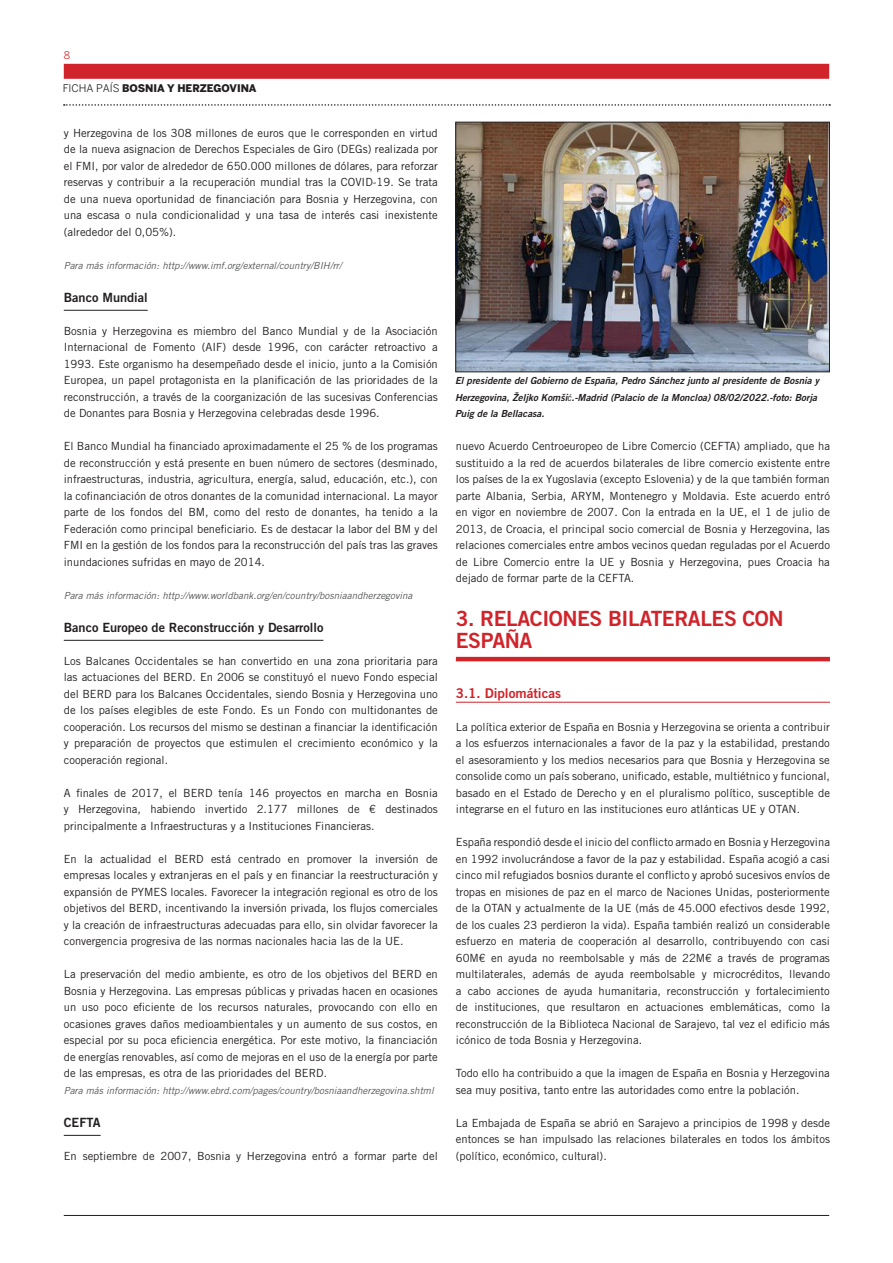
<style>
.page{position:relative;width:893px;height:1263px;background:#fff}
.page>*{position:absolute;margin:0;border:0;box-sizing:border-box;transform-origin:0 0}
.TITULO_1º_NIVEL{font:21px/22.5px "Trade Gothic LT Std Bd 2";letter-spacing:-.02em;color:#d1232a}
.TITULO_2º_NIVEL{font:13.5px "Trade Gothic LT Std Bd 2";color:#d1232a}
.TITULO_3º_NIVEL{font:12.75px "Trade Gothic LT Std Bd 2";color:#231f20}
.TEXTO_NORMAL{font:11.25px/16.5px "Trade Gothic LT Std";color:#231f20;text-align:justify}
.t1{font:900 10.5px "Benton Sans";color:#231f20}
.t2{font:10.5px "Benton Sans";color:#d1232a}
.TABLA_FUENTE{font:italic 9.75px "Trade Gothic LT Std";color:#57585a}
.TEXTO_PIE_DE_FOTO{font:9.75px/16.5px "Trade Gothic LT Std Bd 2 Obl";color:#231f20}
.s1{font-weight:400}
.s2{font-family:"Arial Narrow";font-style:italic}
</style>
<div class="page">
<div style="left:64px;top:64px;width:765px;height:15px;background:#d1232a"></div>
<hr style="left:64px;top:1215px;width:765px;height:1px;background:#231f20">
<svg style="left:64px;top:104px;width:766px;height:2px"></svg>
<hr style="left:64px;top:310px;width:84px;height:1px;background:#231f20">
<hr style="left:64px;top:640px;width:259px;height:1px;background:#231f20">
<hr style="left:64px;top:1135px;width:37px;height:1px;background:#231f20">
<hr style="left:456px;top:657px;width:374px;height:4px;background:#d1232a">
<hr style="left:456px;top:702px;width:374px;height:1px;background:#d1232a">
<img style="left:457px;top:124px;width:371px;height:246px">
<div style="left:455px;top:122px;width:375px;height:250px;border:1px solid #231f20"></div>
<p class="t2" style="left:64px;top:49px;width:8px">8</p>
<p class="t1" style="left:63px;top:82px;width:195px"><span class="s1">FICHA PAÍS</span> BOSNIA Y HERZEGOVINA</p>
<p class="TEXTO_NORMAL" style="left:64px;top:124px;width:376px">y Herzegovina de los 308 millones de euros que le corresponden en virtud de la nueva asignacion de Derechos Especiales de Giro (DEGs) realizada por el FMI, por valor de alrededor de 650.000 millones de dólares, para reforzar reservas y contribuir a la recuperación mundial tras la COVID-19. Se trata de una nueva oportunidad de financiación para Bosnia y Herzegovina, con una escasa o nula condicionalidad y una tasa de interés casi inexistente (alrededor del 0,05%).</p>
<p class="TABLA_FUENTE" style="left:64px;top:259px;width:280px">Para más información: http://www.imf.org/external/country/BIH/rr/</p>
<p class="TITULO_3º_NIVEL" style="left:64px;top:289px;width:85px">Banco Mundial</p>
<p class="TEXTO_NORMAL" style="left:64px;top:322px;width:376px">Bosnia y Herzegovina es miembro del Banco Mundial y de la Asociación Internacional de Fomento (AIF) desde 1996, con carácter retroactivo a 1993. Este organismo ha desempeñado desde el inicio, junto a la Comisión Europea, un papel protagonista en la planificación de las prioridades de la reconstrucción, a través de la coorganización de las sucesivas Conferencias de Donantes para Bosnia y Herzegovina celebradas desde 1996.</p>
<p class="TEXTO_NORMAL" style="left:64px;top:438px;width:376px">El Banco Mundial ha financiado aproximadamente el 25 % de los programas de reconstrucción y está presente en buen número de sectores (desminado, infraestructuras, industria, agricultura, energía, salud, educación, etc.), con la cofinanciación de otros donantes de la comunidad internacional. La mayor parte de los fondos del BM, como del resto de donantes, ha tenido a la Federación como principal beneficiario. Es de destacar la labor del BM y del FMI en la gestión de los fondos para la reconstrucción del país tras las graves inundaciones sufridas en mayo de 2014.</p>
<p class="TABLA_FUENTE" style="left:64px;top:589px;width:350px">Para más información: http://www.worldbank.org/en/country/bosniaandherzegovina</p>
<p class="TITULO_3º_NIVEL" style="left:64px;top:619px;width:261px">Banco Europeo de Reconstrucción y Desarrollo</p>
<p class="TEXTO_NORMAL" style="left:64px;top:652px;width:376px">Los Balcanes Occidentales se han convertido en una zona prioritaria para las actuaciones del BERD. En 2006 se constituyó el nuevo Fondo especial del BERD para los Balcanes Occidentales, siendo Bosnia y Herzegovina uno de los países elegibles de este Fondo. Es un Fondo con multidonantes de cooperación. Los recursos del mismo se destinan a financiar la identificación y preparación de proyectos que estimulen el crecimiento económico y la cooperación regional.</p>
<p class="TEXTO_NORMAL" style="left:64px;top:784px;width:376px">A finales de 2017, el BERD tenía 146 proyectos en marcha en Bosnia y Herzegovina, habiendo invertido 2.177 millones de € destinados principalmente a Infraestructuras y a Instituciones Financieras.</p>
<p class="TEXTO_NORMAL" style="left:64px;top:850px;width:376px">En la actualidad el BERD está centrado en promover la inversión de empresas locales y extranjeras en el país y en financiar la reestructuración y expansión de PYMES locales. Favorecer la integración regional es otro de los objetivos del BERD, incentivando la inversión privada, los flujos comerciales y la creación de infraestructuras adecuadas para ello, sin olvidar favorecer la convergencia progresiva de las normas nacionales hacia las de la UE.</p>
<p class="TEXTO_NORMAL" style="left:64px;top:966px;width:376px">La preservación del medio ambiente, es otro de los objetivos del BERD en Bosnia y Herzegovina. Las empresas públicas y privadas hacen en ocasiones un uso poco eficiente de los recursos naturales, provocando con ello en ocasiones graves daños medioambientales y un aumento de sus costos, en especial por su poca eficiencia energética. Por este motivo, la financiación de energías renovables, así como de mejoras en el uso de la energía por parte de las empresas, es otra de las prioridades del BERD.</p>
<p class="TABLA_FUENTE" style="left:64px;top:1084px;width:371px">Para más información: http://www.ebrd.com/pages/country/bosniaandherzegovina.shtml</p>
<p class="TITULO_3º_NIVEL" style="left:64px;top:1114px;width:38px">CEFTA</p>
<p class="TEXTO_NORMAL" style="left:64px;top:1147px;width:376px">En septiembre de 2007, Bosnia y Herzegovina entró a formar parte del</p>
<p class="TEXTO_PIE_DE_FOTO" style="left:455px;top:372px;width:365px">El presidente del Gobierno de España, Pedro Sánchez junto al presidente de Bosnia y<br>Herzegovina, Željko Komši<span class="s2">ć</span>.-Madrid (Palacio de la Moncloa) 08/02/2022.-foto: Borja<br>Puig de la Bellacasa.</p>
<p class="TEXTO_NORMAL" style="left:456px;top:438px;width:376px">nuevo Acuerdo Centroeuropeo de Libre Comercio (CEFTA) ampliado, que ha sustituido a la red de acuerdos bilaterales de libre comercio existente entre los países de la ex Yugoslavia (excepto Eslovenia) y de la que también forman parte Albania, Serbia, ARYM, Montenegro y Moldavia. Este acuerdo entró en vigor en noviembre de 2007. Con la entrada en la UE, el 1 de julio de 2013, de Croacia, el principal socio comercial de Bosnia y Herzegovina, las relaciones comerciales entre ambos vecinos quedan reguladas por el Acuerdo de Libre Comercio entre la UE y Bosnia y Herzegovina, pues Croacia ha dejado de formar parte de la CEFTA.</p>
<p class="TITULO_1º_NIVEL" style="left:456px;top:607px;width:329px">3. RELACIONES BILATERALES CON<br>ESPAÑA</p>
<p class="TITULO_2º_NIVEL" style="left:456px;top:684px;width:107px">3.1. Diplomáticas</p>
<p class="TEXTO_NORMAL" style="left:456px;top:718px;width:376px">La política exterior de España en Bosnia y Herzegovina se orienta a contribuir a los esfuerzos internacionales a favor de la paz y la estabilidad, prestando el asesoramiento y los medios necesarios para que Bosnia y Herzegovina se consolide como un país soberano, unificado, estable, multiétnico y funcional, basado en el Estado de Derecho y en el pluralismo político, susceptible de integrarse en el futuro en las instituciones euro atlánticas UE y OTAN.</p>
<p class="TEXTO_NORMAL" style="left:456px;top:834px;width:376px">España respondió desde el inicio del conflicto armado en Bosnia y Herzegovina en 1992 involucrándose a favor de la paz y estabilidad. España acogió a casi cinco mil refugiados bosnios durante el conflicto y aprobó sucesivos envíos de tropas en misiones de paz en el marco de Naciones Unidas, posteriormente de la OTAN y actualmente de la UE (más de 45.000 efectivos desde 1992, de los cuales 23 perdieron la vida). España también realizó un considerable esfuerzo en materia de cooperación al desarrollo, contribuyendo con casi 60M€ en ayuda no reembolsable y más de 22M€ a través de programas multilaterales, además de ayuda reembolsable y microcréditos, llevando a cabo acciones de ayuda humanitaria, reconstrucción y fortalecimiento de instituciones, que resultaron en actuaciones emblemáticas, como la reconstrucción de la Biblioteca Nacional de Sarajevo, tal vez el edificio más icónico de toda Bosnia y Herzegovina.</p>
<p class="TEXTO_NORMAL" style="left:456px;top:1065px;width:376px">Todo ello ha contribuido a que la imagen de España en Bosnia y Herzegovina sea muy positiva, tanto entre las autoridades como entre la población.</p>
<p class="TEXTO_NORMAL" style="left:456px;top:1114px;width:376px">La Embajada de España se abrió en Sarajevo a principios de 1998 y desde entonces se han impulsado las relaciones bilaterales en todos los ámbitos (político, económico, cultural).</p>
</div>
